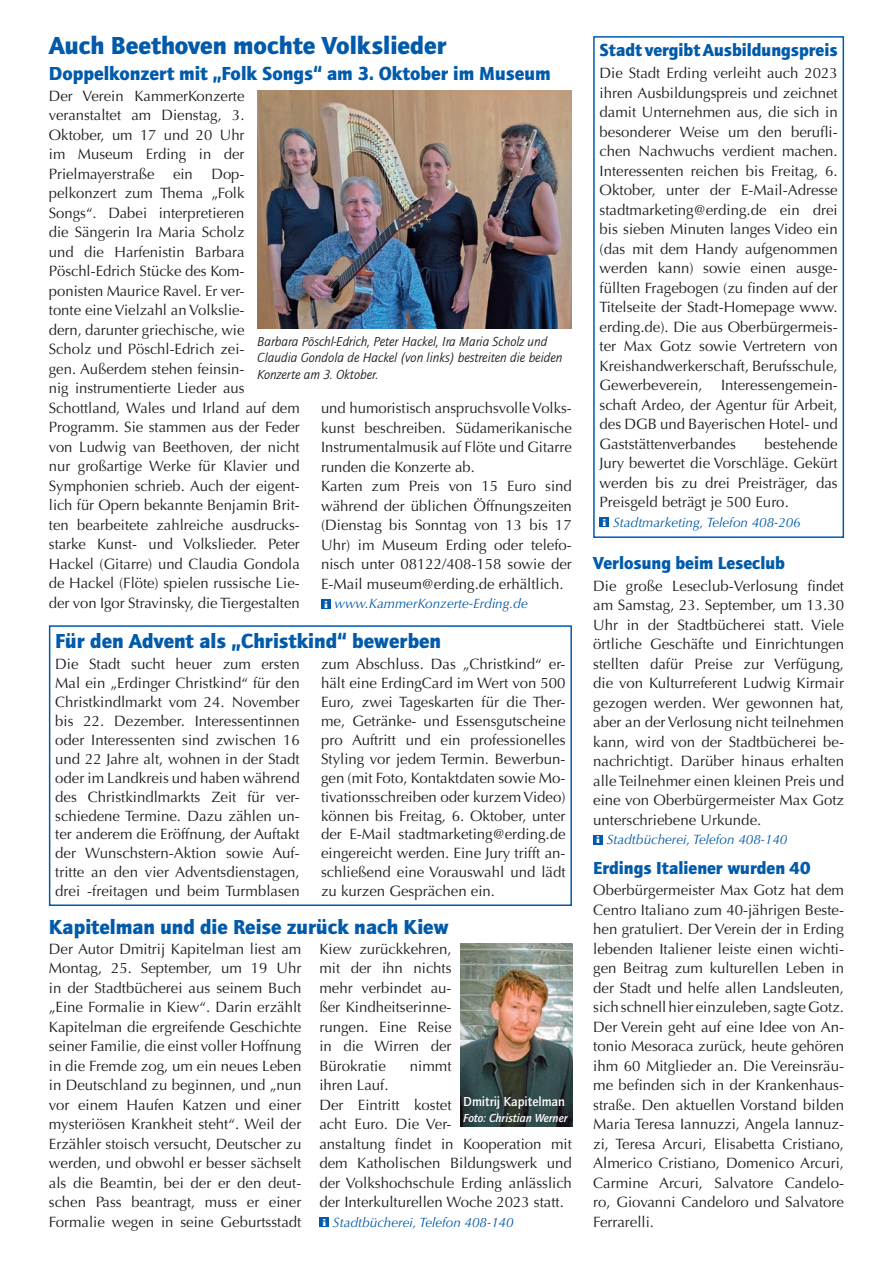
<style>
.page{position:relative;width:893px;height:1263px;background:#fff}
.page>*{position:absolute;margin:0;border:0;box-sizing:border-box;transform-origin:0 0}
.t1{font:900 25.5px "Quay Sans ITC Std";color:#015aaa}
.t2{font:900 21px "Quay Sans ITC Std";color:#015aaa}
.t3{font:900 19.5px "Quay Sans ITC Std";color:#015aaa}
.t4{font:900 18px "Quay Sans ITC Std";color:#015aaa}
.t5{font:15px/19.5px "Optima";color:#231f20;text-align:justify}
.t6{font:italic 13.5px/16.5px "Quay Sans ITC Std";color:#231f20}
.t7{font:italic 13.5px "Optima";color:#015aaa}
.t8{font:500 13.5px "Quay Sans ITC Std";color:#fff}
.t9{font:italic 500 12px "Quay Sans ITC Std";color:#fff}
.s1{font-family:"Bodoni URW";font-weight:700;font-style:normal;font-stretch:expanded;font-size:10.5px;color:#fff}
</style>
<div class="page">
<div style="left:321px;top:599px;width:10px;height:10px;background:#015aaa"></div>
<img style="left:257px;top:91px;width:315px;height:237px">
<div style="left:49px;top:625px;width:523px;height:281px;border:2px solid #015aaa"></div>
<div style="left:319px;top:1217px;width:10px;height:10px;background:#015aaa"></div>
<div style="left:600px;top:517px;width:9px;height:10px;background:#015aaa"></div>
<div style="left:593px;top:36px;width:251px;height:502px;border:2px solid #015aaa"></div>
<div style="left:593px;top:835px;width:10px;height:9px;background:#015aaa"></div>
<img style="left:460px;top:943px;width:112px;height:184px">
<h1 class="t1" style="left:49px;top:30px;width:399px">Auch Beethoven mochte Volkslieder</h1>
<h3 class="t3" style="left:49px;top:61px;width:503px">Doppelkonzert mit „Folk Songs“ am 3. Oktober im Museum</h3>
<p class="t5" style="left:49px;top:86px;width:252px;text-align:left">Der Verein KammerKonzerte veranstaltet am Dienstag, 3.<br>Oktober, um 17 und 20 Uhr<br>im Museum Erding in der<br>Prielmayerstraße ein Dop&shy;pelkonzert zum Thema „Folk<br>Songs“. Dabei interpretieren<br>die Sängerin Ira Maria Scholz<br>und die Harfenistin Barbara<br>Pöschl-Edrich Stücke des Kom&shy;ponisten Maurice Ravel. Er ver-<br>tonte eine Vielzahl an Volkslie-<br>dern, darunter griechische, wie<br>Scholz und Pöschl-Edrich zei-<br>gen. Außerdem stehen feinsin-<br>nig instrumentierte Lieder aus<br>Schottland, Wales und Irland auf dem<br>Programm. Sie stammen aus der Feder von Ludwig van Beethoven, der nicht nur großartige Werke für Klavier und<br>Symphonien schrieb. Auch der eigent&shy;lich für Opern bekannte Benjamin Brit&shy;ten bearbeitete zahlreiche ausdrucks&shy;starke Kunst- und Volkslieder. Peter<br>Hackel (Gitarre) und Claudia Gondola de Hackel (Flöte) spielen russische Lie&shy;der von Igor Stravinsky, die Tiergestalten</p>
<p class="t6" style="left:257px;top:333px;width:307px">Barbara Pöschl-Edrich, Peter Hackel, Ira Maria Scholz und<br>Claudia Gondola de Hackel (von links) bestreiten die beiden<br>Konzerte am 3. Oktober.</p>
<p class="t5" style="left:321px;top:398px;width:252px;text-align:left">und humoristisch anspruchsvolle Volks&shy;kunst beschreiben. Südamerikanische Instrumentalmusik auf Flöte und Gitarre runden die Konzerte ab.<br>Karten zum Preis von 15 Euro sind während der üblichen Öffnungszeiten (Dienstag bis Sonntag von 13 bis 17<br>Uhr) im Museum Erding oder telefo&shy;nisch unter 08122/408-158 sowie der E-Mail museum@erding.de erhältlich.</p>
<p class="t7" style="left:324px;top:596px;width:205px"><span class="s1">i</span> www.KammerKonzerte-Erding.de</p>
<h2 class="t2" style="left:55px;top:628px;width:387px">Für den Advent als „Christkind“ bewerben</h2>
<p class="t5" style="left:55px;top:655px;width:246px;line-height:18.9px">Die Stadt sucht heuer zum ersten Mal ein „Erdinger Christkind“ für den Christkindlmarkt vom 24. November bis 22. Dezember. Interessentinnen oder Interessenten sind zwischen 16 und 22 Jahre alt, wohnen in der Stadt oder im Landkreis und haben während des Christkindlmarkts Zeit für ver&shy;schiedene Termine. Dazu zählen un&shy;ter anderem die Eröffnung, der Auftakt der Wunschstern-Aktion sowie Auf&shy;tritte an den vier Adventsdienstagen, drei -freitagen und beim Turmblasen</p>
<p class="t5" style="left:321px;top:655px;width:246px;line-height:18.9px">zum Abschluss. Das „Christkind“ er&shy;hält eine ErdingCard im Wert von 500<br>Euro, zwei Tageskarten für die Ther&shy;me, Getränke- und Essensgutscheine pro Auftritt und ein professionelles Styling vor jedem Termin. Bewerbun&shy;gen (mit Foto, Kontaktdaten sowie Mo&shy;tivationsschreiben oder kurzem Video) können bis Freitag, 6. Oktober, unter der E-Mail stadtmarketing@erding.de eingereicht werden. Eine Jury trifft an&shy;schließend eine Vorauswahl und lädt zu kurzen Gesprächen ein.</p>
<h2 class="t2" style="left:49px;top:914px;width:401px">Kapitelman und die Reise zurück nach Kiew</h2>
<p class="t5" style="left:49px;top:939px;width:254px">Der Autor Dmitrij Kapitelman liest am Montag, 25. September, um 19 Uhr in der Stadtbücherei aus seinem Buch „Eine Formalie in Kiew“. Darin erzählt Kapitelman die ergreifende Geschichte seiner Familie, die einst voller Hoffnung in die Fremde zog, um ein neues Leben in Deutschland zu beginnen, und „nun vor einem Haufen Katzen und einer mysteriösen Krankheit steht“. Weil der Erzähler stoisch versucht, Deutscher zu werden, und obwohl er besser sächselt als die Beamtin, bei der er den deut&shy;schen Pass beantragt, muss er einer Formalie wegen in seine Geburtsstadt</p>
<p class="t5" style="left:319px;top:939px;width:134px">Kiew zurückkehren, mit der ihn nichts mehr verbindet au&shy;ßer Kindheitserinne&shy;rungen. Eine Reise in die Wirren der Bürokratie</p>
<p class="t5" style="left:410px;top:1056px;width:43px">nimmt</p>
<p class="t5" style="left:319px;top:1075px;width:254px;text-align:left">ihren Lauf.<br>Der Eintritt kostet<br>acht Euro. Die Ver-<br>anstaltung findet in Kooperation mit dem Katholischen Bildungswerk und der Volkshochschule Erding anlässlich der Interkulturellen Woche 2023 statt.</p>
<p class="t7" style="left:322px;top:1214px;width:193px"><span class="s1">i</span> Stadtbücherei, Telefon 408-140</p>
<p class="t8" style="left:463px;top:1093px;width:103px">Dmitrij Kapitelman</p>
<p class="t9" style="left:463px;top:1111px;width:106px">Foto: Christian Werner</p>
<p class="t4" style="left:600px;top:39px;width:240px">Stadt vergibt Ausbildungspreis</p>
<p class="t5" style="left:600px;top:63px;width:240px">Die Stadt Erding verleiht auch 2023 ihren Ausbildungspreis und zeichnet damit Unternehmen aus, die sich in besonderer Weise um den berufli&shy;chen Nachwuchs verdient machen.<br>Interessenten reichen bis Freitag, 6.<br>Oktober, unter der E-Mail-Adresse stadtmarketing@erding.de ein drei bis sieben Minuten langes Video ein (das mit dem Handy aufgenommen werden kann) sowie einen ausge&shy;füllten Fragebogen (zu finden auf der Titelseite der Stadt-Homepage www. erding.de). Die aus Oberbürgermeis&shy;ter Max Gotz sowie Vertretern von Kreishandwerkerschaft, Berufsschule, Gewerbeverein, Interessengemein&shy;schaft Ardeo, der Agentur für Arbeit, des DGB und Bayerischen Hotel- und Gaststättenverbandes</p>
<p class="t5" style="left:600px;top:434px;width:240px;text-indent:165px">bestehende Jury bewertet die Vorschläge. Gekürt werden bis zu drei Preisträger, das Preisgeld beträgt je 500 Euro.</p>
<p class="t7" style="left:603px;top:514px;width:200px"><span class="s1">i</span> Stadtmarketing, Telefon 408-206</p>
<p class="t4" style="left:593px;top:552px;width:193px">Verlosung beim Leseclub</p>
<p class="t5" style="left:593px;top:576px;width:252px">Die große Leseclub-Verlosung findet am Samstag, 23. September, um 13.30<br>Uhr in der Stadtbücherei statt. Viele örtliche Geschäfte und Einrichtungen stellten dafür Preise zur Verfügung, die von Kulturreferent Ludwig Kirmair gezogen werden. Wer gewonnen hat, aber an der Verlosung nicht teilnehmen kann, wird von der Stadtbücherei be&shy;nachrichtigt. Darüber hinaus erhalten alle Teilnehmer einen kleinen Preis und eine von Oberbürgermeister Max Gotz unterschriebene Urkunde.</p>
<p class="t7" style="left:596px;top:831px;width:193px"><span class="s1">i</span> Stadtbücherei, Telefon 408-140</p>
<p class="t4" style="left:593px;top:856px;width:219px">Erdings Italiener wurden 40</p>
<p class="t5" style="left:593px;top:880px;width:252px">Oberbürgermeister Max Gotz hat dem Centro Italiano zum 40-jährigen Beste&shy;hen gratuliert. Der Verein der in Erding lebenden Italiener leiste einen wichti&shy;gen Beitrag zum kulturellen Leben in der Stadt und helfe allen Landsleuten, sich schnell hier einzuleben, sagte Gotz.<br>Der Verein geht auf eine Idee von An&shy;tonio Mesoraca zurück, heute gehören ihm 60 Mitglieder an. Die Vereinsräu&shy;me befinden sich in der Krankenhaus&shy;straße. Den aktuellen Vorstand bilden Maria Teresa Iannuzzi, Angela Iannuz&shy;zi, Teresa Arcuri, Elisabetta Cristiano, Almerico Cristiano, Domenico Arcuri, Carmine Arcuri, Salvatore Candelo&shy;ro, Giovanni Candeloro und Salvatore Ferrarelli.</p>
</div>
